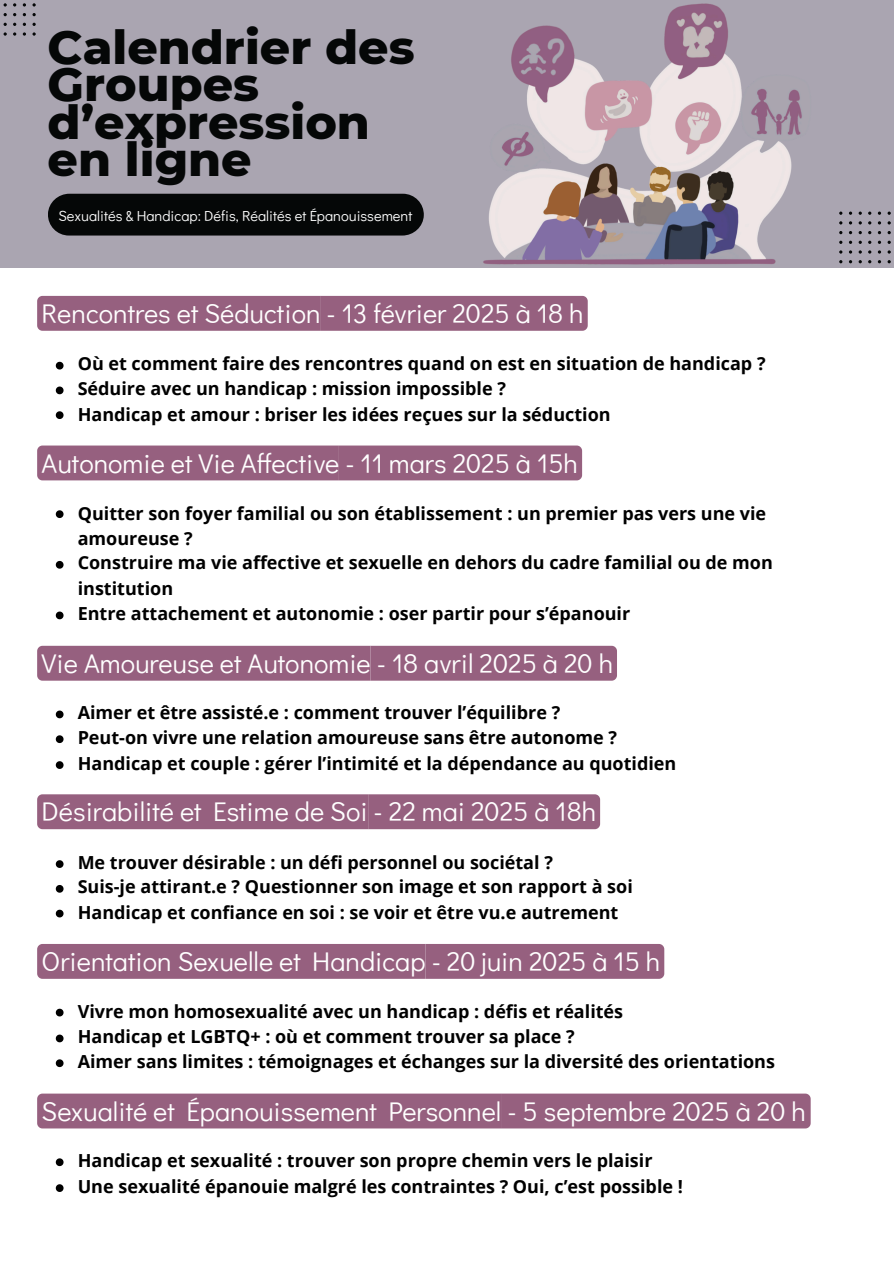
<style>
.page{position:relative;width:894px;height:1263px;background:#fff}
.page>*{position:absolute;margin:0;border:0;box-sizing:border-box;transform-origin:0 0}
.t1{font:800 47.4px/37.5px "Montserrat";color:#050707}
.t2{font:27px "Didact Gothic";color:#fff}
.t3{font:700 18px/24.8px "Open Sans";color:#000}
.t4{font:14.55px "Didact Gothic";color:#fff}
</style>
<div class="page">
<div style="left:37px;top:296px;width:550px;height:35px;background:#96607f"></div>
<svg style="left:56px;top:362px;width:7px;height:7px"></svg>
<svg style="left:56px;top:387px;width:7px;height:7px"></svg>
<svg style="left:56px;top:411px;width:7px;height:8px"></svg>
<div style="left:37px;top:446px;width:545px;height:34px;background:#96607f"></div>
<svg style="left:56px;top:510px;width:7px;height:8px"></svg>
<svg style="left:56px;top:561px;width:7px;height:8px"></svg>
<svg style="left:56px;top:612px;width:7px;height:7px"></svg>
<div style="left:37px;top:646px;width:579px;height:35px;background:#96607f"></div>
<svg style="left:56px;top:711px;width:7px;height:7px"></svg>
<svg style="left:56px;top:735px;width:7px;height:8px"></svg>
<svg style="left:56px;top:761px;width:7px;height:8px"></svg>
<div style="left:37px;top:794px;width:563px;height:35px;background:#96607f"></div>
<svg style="left:56px;top:860px;width:7px;height:8px"></svg>
<svg style="left:56px;top:885px;width:7px;height:8px"></svg>
<svg style="left:56px;top:910px;width:7px;height:7px"></svg>
<div style="left:37px;top:944px;width:627px;height:35px;background:#96607f"></div>
<svg style="left:56px;top:1009px;width:7px;height:7px"></svg>
<svg style="left:56px;top:1035px;width:7px;height:7px"></svg>
<svg style="left:56px;top:1059px;width:7px;height:8px"></svg>
<div style="left:37px;top:1094px;width:773px;height:34px;background:#96607f"></div>
<svg style="left:56px;top:1158px;width:7px;height:8px"></svg>
<svg style="left:56px;top:1184px;width:7px;height:8px"></svg>
<div style="left:0;top:0;width:893px;height:268px;background:#aaa5b1"></div>
<svg style="left:839px;top:212px;width:52px;height:52px"></svg>
<svg style="left:3px;top:3px;width:32px;height:33px"></svg>
<div style="left:48px;top:194px;width:375px;height:42px;background:#050707"></div>
<img style="left:483px;top:3px;width:319px;height:262px">
<p class="t1" style="left:48px;top:28px;width:368px">Calendrier des<br>Groupes d’expression en ligne</p>
<p class="t4" style="left:58px;top:205px;width:355px">Sexualités &amp; Handicap: Défis, Réalités et Épanouissement</p>
<h1 class="t2" style="left:42px;top:295px;width:543px">Rencontres et Séduction - 13 février 2025 à 18 h</h1>
<p class="t3" style="left:78px;top:351px;width:689px">Où et comment faire des rencontres quand on est en situation de handicap ?</p>
<p class="t3" style="left:78px;top:376px;width:429px">Séduire avec un handicap : mission impossible ?</p>
<p class="t3" style="left:78px;top:401px;width:534px">Handicap et amour : briser les idées reçues sur la séduction</p>
<h1 class="t2" style="left:42px;top:444px;width:537px">Autonomie et Vie Affective - 11 mars 2025 à 15h</h1>
<p class="t3" style="left:78px;top:500px;width:689px">Quitter son foyer familial ou son établissement : un premier pas vers une vie amoureuse ?</p>
<p class="t3" style="left:78px;top:549px;width:696px;line-height:25.8px">Construire ma vie affective et sexuelle en dehors du cadre familial ou de mon institution</p>
<p class="t3" style="left:78px;top:601px;width:554px">Entre attachement et autonomie : oser partir pour s’épanouir</p>
<h1 class="t2" style="left:42px;top:645px;width:573px">Vie Amoureuse et Autonomie - 18 avril 2025 à 20 h</h1>
<p class="t3" style="left:78px;top:700px;width:484px">Aimer et être assisté.e : comment trouver l’équilibre ?</p>
<p class="t3" style="left:78px;top:724px;width:540px">Peut-on vivre une relation amoureuse sans être autonome ?</p>
<p class="t3" style="left:78px;top:750px;width:600px">Handicap et couple : gérer l’intimité et la dépendance au quotidien</p>
<h1 class="t2" style="left:42px;top:793px;width:556px">Désirabilité et Estime de Soi - 22 mai 2025 à 18h</h1>
<p class="t3" style="left:78px;top:849px;width:476px">Me trouver désirable : un défi personnel ou sociétal ?</p>
<p class="t3" style="left:78px;top:874px;width:556px">Suis-je attirant.e ? Questionner son image et son rapport à soi</p>
<p class="t3" style="left:78px;top:900px;width:542px">Handicap et confiance en soi : se voir et être vu.e autrement</p>
<h1 class="t2" style="left:42px;top:943px;width:620px">Orientation Sexuelle et Handicap - 20 juin 2025 à 15 h</h1>
<p class="t3" style="left:78px;top:999px;width:547px">Vivre mon homosexualité avec un handicap : défis et réalités</p>
<p class="t3" style="left:78px;top:1024px;width:498px">Handicap et LGBTQ+ : où et comment trouver sa place ?</p>
<p class="t3" style="left:78px;top:1048px;width:698px">Aimer sans limites : témoignages et échanges sur la diversité des orientations</p>
<h1 class="t2" style="left:42px;top:1092px;width:765px">Sexualité et Épanouissement Personnel - 5 septembre 2025 à 20 h</h1>
<p class="t3" style="left:78px;top:1147px;width:576px">Handicap et sexualité : trouver son propre chemin vers le plaisir</p>
<p class="t3" style="left:78px;top:1173px;width:606px">Une sexualité épanouie malgré les contraintes ? Oui, c’est possible !</p>
</div>
